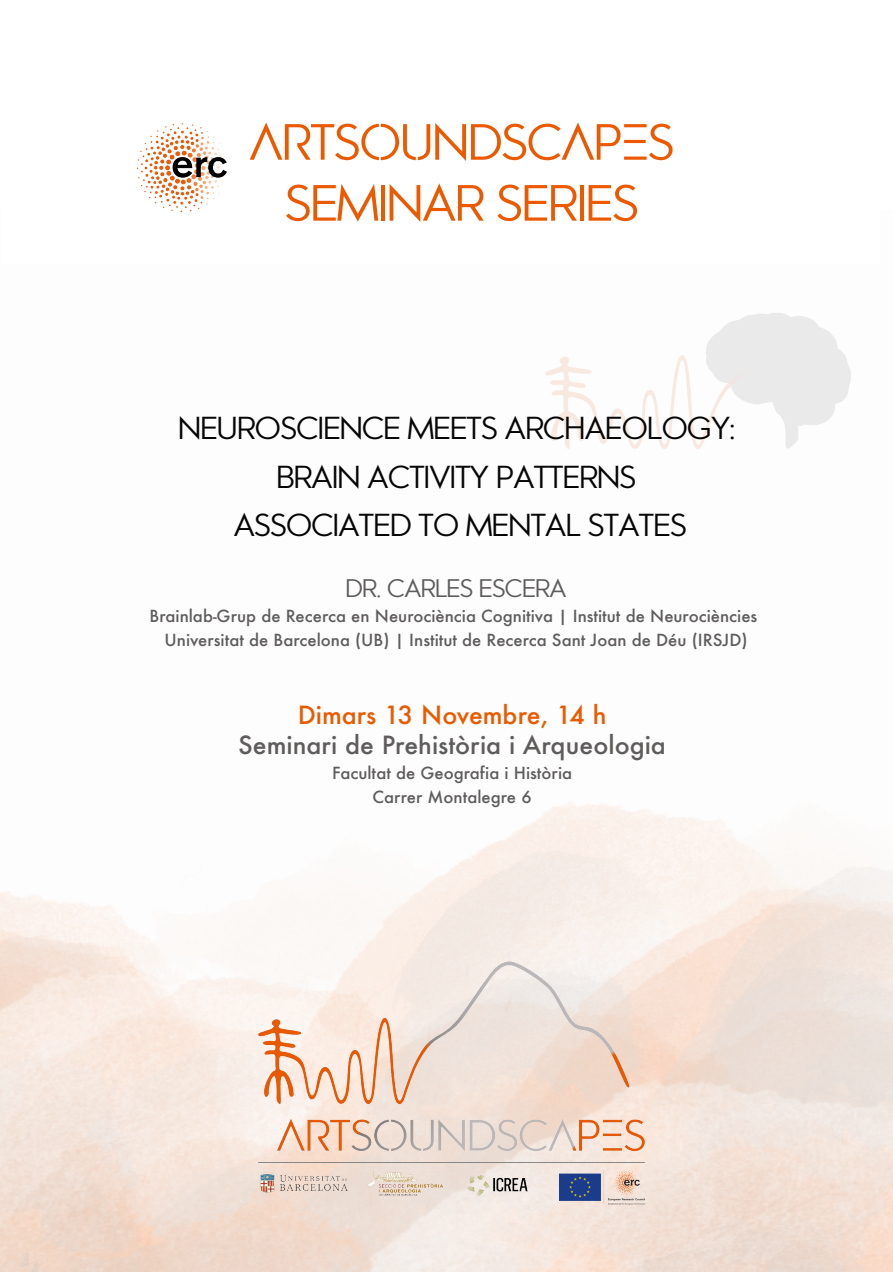
<style>
.page{position:relative;width:893px;height:1272px;background:#fff}
.page>*{position:absolute;margin:0;border:0;box-sizing:border-box;transform-origin:0 0}
.t1{font:48.75px/60.9px "Pasajero";color:#eb5a01;text-align:center}
.t2{font:30.45px/48.8px "Pasajero";color:#060606;text-align:center}
.t3{font:500 24.3px "Futura";color:#5f5c5c}
.t4{font:500 24.3px "Futura";color:#e95b01}
.t5{font:24.3px "Pasajero";color:#5f5c5c}
.t6{font:500 16.2px/24.3px "Futura";color:#5f5c5c;text-align:center}
</style>
<div class="page">
<img style="left:0;top:211px;width:893px;height:1060px">
<img style="left:138px;top:123px;width:89px;height:88px">
<img style="left:538px;top:302px;width:315px;height:165px">
<img style="left:559px;top:1197px;width:85px;height:7px">
<img style="left:259px;top:961px;width:385px;height:236px">
<h1 class="t1" style="left:250px;top:112px;width:425px">ARTSOUNDSCAPES<br>SEMINAR SERIES</h1>
<h2 class="t2" style="left:178px;top:403px;width:557px">NEUROSCIENCE MEETS ARCHAEOLOGY:<br>BRAIN ACTIVITY PATTERNS<br>ASSOCIATED TO MENTAL STATES</h2>
<h3 class="t5" style="left:346px;top:573px;width:222px">DR. CARLES ESCERA</h3>
<p class="t6" style="left:150px;top:603px;width:609px">Brainlab-Grup de Recerca en Neurociència Cognitiva | Institut de Neurociències<br>Universitat de Barcelona (UB) | Institut de Recerca Sant Joan de Déu (IRSJD)</p>
<h3 class="t4" style="left:298px;top:698px;width:310px">Dimars 13 Novembre, 14 h</h3>
<h3 class="t3" style="left:238px;top:728px;width:429px">Seminari de Prehistòria i Arqueologia</h3>
<p class="t6" style="left:332px;top:760px;width:242px">Facultat de Geografia i Història<br>Carrer Montalegre 6</p>
</div>
